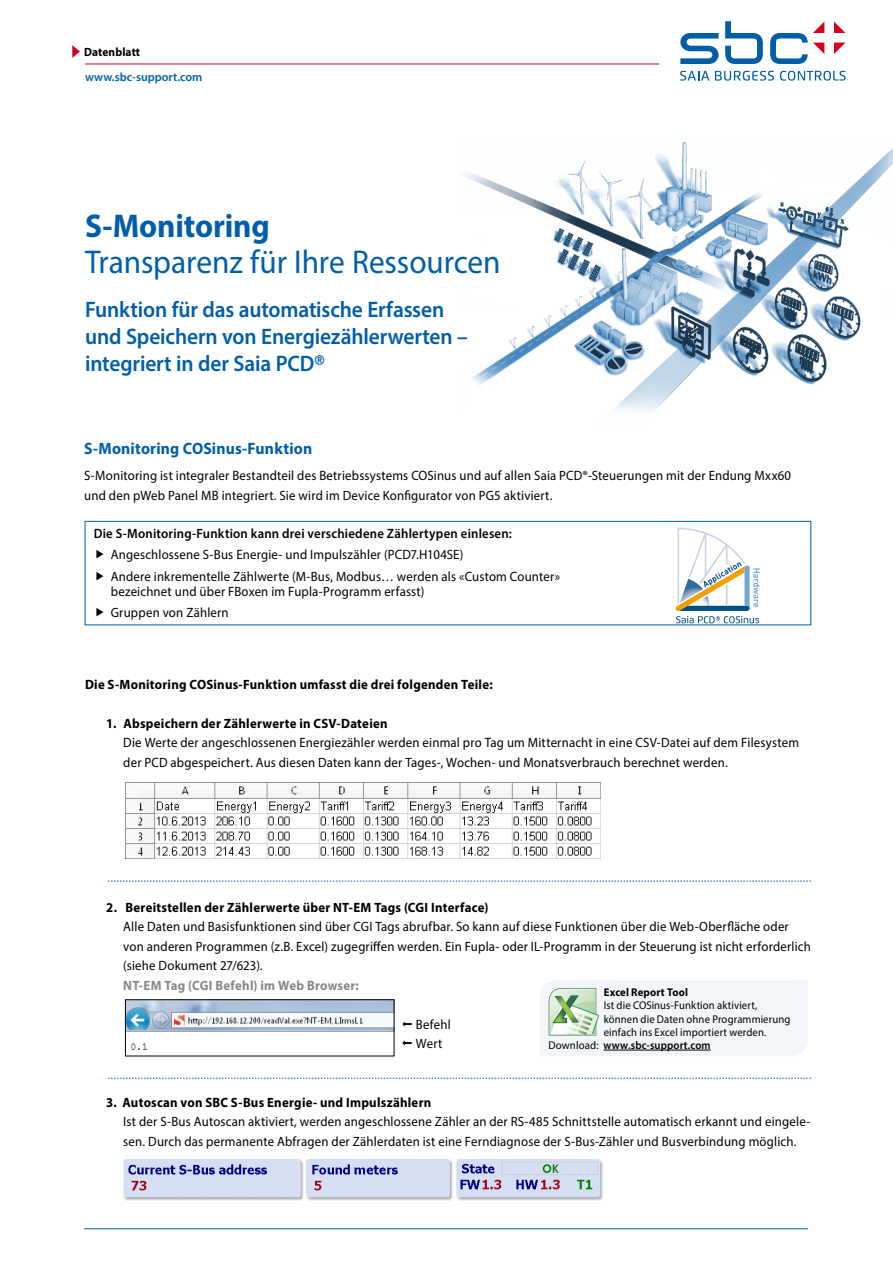
<style>
.page{position:relative;width:893px;height:1263px;background:#fff}
.page>*{position:absolute;margin:0;border:0;box-sizing:border-box;transform-origin:0 0}
.Headline__regular__2{font:33px "Myriad Pro";letter-spacing:-.005em;color:#005ea8;scale:.95 1}
.Headline__bold__22pt{font:700 33px "Myriad Pro";letter-spacing:-.005em;color:#005ea8;scale:.95 1}
.Subheadline__15pt{font:600 22.5px/27px "Myriad Pro";letter-spacing:-.005em;color:#005ea8;scale:.95 1}
.Grundtext__Untertite{font:700 16.5px "Myriad Pro";letter-spacing:.01em;color:#005ea8;scale:.95 1}
.Grundtext__9_13pt{font:13.5px/19.5px "Myriad Pro";letter-spacing:.015em;color:#000;scale:.95 1}
.Grundtext__bold__9_1{font:700 13.5px "Myriad Pro";letter-spacing:.02em;color:#000;scale:.95 1}
.Grundtext__9_13pt-2{font:600 13.5px "Myriad Pro";letter-spacing:.015em;color:#000;scale:.95 1}
.Grundtext__9_13pt-3{font:700 13.5px "Myriad Pro";letter-spacing:.02em;color:#000;scale:.95 1}
.Grundtext__bold__9_1-2{font:700 13.5px "Myriad Pro";letter-spacing:.02em;color:#87888a;scale:.95 1}
.Webadresse_Support{font:600 12px "Myriad Pro";color:#005ea8}
.Dokumententyp__8pt{font:700 12px "Myriad Pro";letter-spacing:.01em;color:#000;scale:.95 1}
.Grundtext__9_10pt{font:11.25px/13.2px "Myriad Pro";letter-spacing:.01em;color:#000;scale:.95 1}
.Grundtext__9_10pt-2{font:600 11.25px "Myriad Pro";letter-spacing:.015em;color:#000;scale:.95 1}
.Grundtext__bold__9_1-3{font:700 11.25px "Myriad Pro";letter-spacing:.02em;color:#000;scale:.95 1}
.s1{font-family:"Flexo"}
.s2{font-weight:400}
</style>
<div class="page">
<svg style="left:680px;top:21px;width:165px;height:43px"></svg>
<svg style="left:680px;top:71px;width:29px;height:10px"></svg>
<svg style="left:715px;top:71px;width:59px;height:10px"></svg>
<svg style="left:780px;top:71px;width:66px;height:10px"></svg>
<svg style="left:72px;top:45px;width:8px;height:13px"></svg>
<hr style="left:85px;top:64px;width:574px;height:1px;background:#d4021d">
<hr style="left:84px;top:1228px;width:724px;height:1px;background:#005ea8">
<img style="left:463px;top:142px;width:430px;height:271px">
<svg style="left:675px;top:528px;width:85px;height:95px"></svg>
<img style="left:123px;top:1159px;width:480px;height:42px">
<img style="left:127px;top:1001px;width:265px;height:49px">
<div style="left:125px;top:999px;width:269px;height:57px;border:1px solid #000"></div>
<svg style="left:540px;top:980px;width:268px;height:76px"></svg>
<img style="left:125px;top:782px;width:476px;height:77px">
<svg style="left:108px;top:881px;width:703px;height:1px"></svg>
<svg style="left:108px;top:1078px;width:703px;height:1px"></svg>
<div style="left:85px;top:521px;width:726px;height:104px;border:1px solid #005ea8"></div>
<hr style="left:603px;top:1050px;width:108px;height:1px;background:#000">
<p class="Dokumententyp__8pt" style="left:84px;top:44px;width:60px">Datenblatt</p>
<p class="Webadresse_Support" style="left:85px;top:69px;width:119px">www.sbc-support.com</p>
<p class="Headline__bold__22pt" style="left:85px;top:205px;width:196px">S-Monitoring</p>
<p class="Headline__regular__2" style="left:85px;top:242px;width:439px">Transparenz für Ihre Ressourcen</p>
<p class="Subheadline__15pt" style="left:85px;top:296px;width:404px">Funktion für das automatische Erfassen und Speichern von Energiezählerwerten – integriert in der Saia PCD<span class="s1">®</span></p>
<p class="Grundtext__Untertite" style="left:84px;top:438px;width:242px">S-Monitoring COSinus-Funktion</p>
<p class="Grundtext__9_13pt" style="left:84px;top:466px;width:746px">S-Monitoring ist integraler Bestandteil des Betriebssystems COSinus und auf allen Saia PCD®-Steuerungen mit der Endung Mxx60 und den pWeb Panel MB integriert. Sie wird im Device Konfigurator von PG5 aktiviert.</p>
<p class="Grundtext__9_13pt-2" style="left:94px;top:525px;width:442px">Die S-Monitoring-Funktion kann drei verschiedene Zählertypen einlesen:</p>
<p class="Grundtext__9_13pt" style="left:111px;top:545px;width:373px">Angeschlossene S-Bus Energie- und Impulszähler (PCD7.H104SE)</p>
<p class="Grundtext__9_13pt" style="left:111px;top:569px;width:475px;line-height:15px">Andere inkrementelle Zählwerte (M-Bus, Modbus… werden als «Custom Counter» bezeichnet und über FBoxen im Fupla-Programm erfasst)</p>
<p class="Grundtext__9_13pt" style="left:111px;top:603px;width:126px">Gruppen von Zählern</p>
<p class="Grundtext__9_13pt-3" style="left:85px;top:675px;width:431px">Die S-Monitoring COSinus-Funktion umfasst die drei folgenden Teile:</p>
<p class="Grundtext__bold__9_1" style="left:106px;top:714px;width:298px">1. Abspeichern der Zählerwerte in CSV-Dateien</p>
<p class="Grundtext__9_13pt" style="left:123px;top:733px;width:713px">Die Werte der angeschlossenen Energiezähler werden einmal pro Tag um Mitternacht in eine CSV-Datei auf dem Filesystem der PCD abgespeichert. Aus diesen Daten kann der Tages-, Wochen- und Monatsverbrauch berechnet werden.</p>
<p class="Grundtext__bold__9_1" style="left:106px;top:898px;width:404px">2. Bereitstellen der Zählerwerte über NT-EM Tags (CGI Interface)</p>
<p class="Grundtext__9_13pt" style="left:123px;top:917px;width:725px">Alle Daten und Basisfunktionen sind über CGI Tags abrufbar. So kann auf diese Funktionen über die Web-Oberfläche oder von anderen Programmen (z.B. Excel) zugegriffen werden. Ein Fupla- oder IL-Programm in der Steuerung ist nicht erforderlich (siehe Dokument 27/623).</p>
<p class="Grundtext__bold__9_1-2" style="left:123px;top:976px;width:250px">NT-EM Tag (CGI Befehl) im Web Browser:</p>
<p class="Grundtext__9_13pt" style="left:416px;top:1014px;width:38px">Befehl</p>
<p class="Grundtext__9_13pt" style="left:416px;top:1034px;width:29px">Wert</p>
<p class="Grundtext__bold__9_1-3" style="left:604px;top:985px;width:90px">Excel Report Tool</p>
<p class="Grundtext__9_10pt" style="left:604px;top:999px;width:198px">Ist die COSinus-Funktion aktiviert, können die Daten ohne Programmierung einfach ins Excel importiert werden.</p>
<p class="Grundtext__9_10pt-2" style="left:548px;top:1038px;width:172px"><span class="s2">Download:</span> www.sbc-support.com</p>
<p class="Grundtext__bold__9_1" style="left:106px;top:1093px;width:344px">3. Autoscan von SBC S-Bus Energie- und Impulszählern</p>
<p class="Grundtext__9_13pt" style="left:123px;top:1112px;width:725px">Ist der S-Bus Autoscan aktiviert, werden angeschlossene Zähler an der RS-485 Schnittstelle automatisch erkannt und eingele&shy;sen. Durch das permanente Abfragen der Zählerdaten ist eine Ferndiagnose der S-Bus-Zähler und Busverbindung möglich.</p>
</div>
